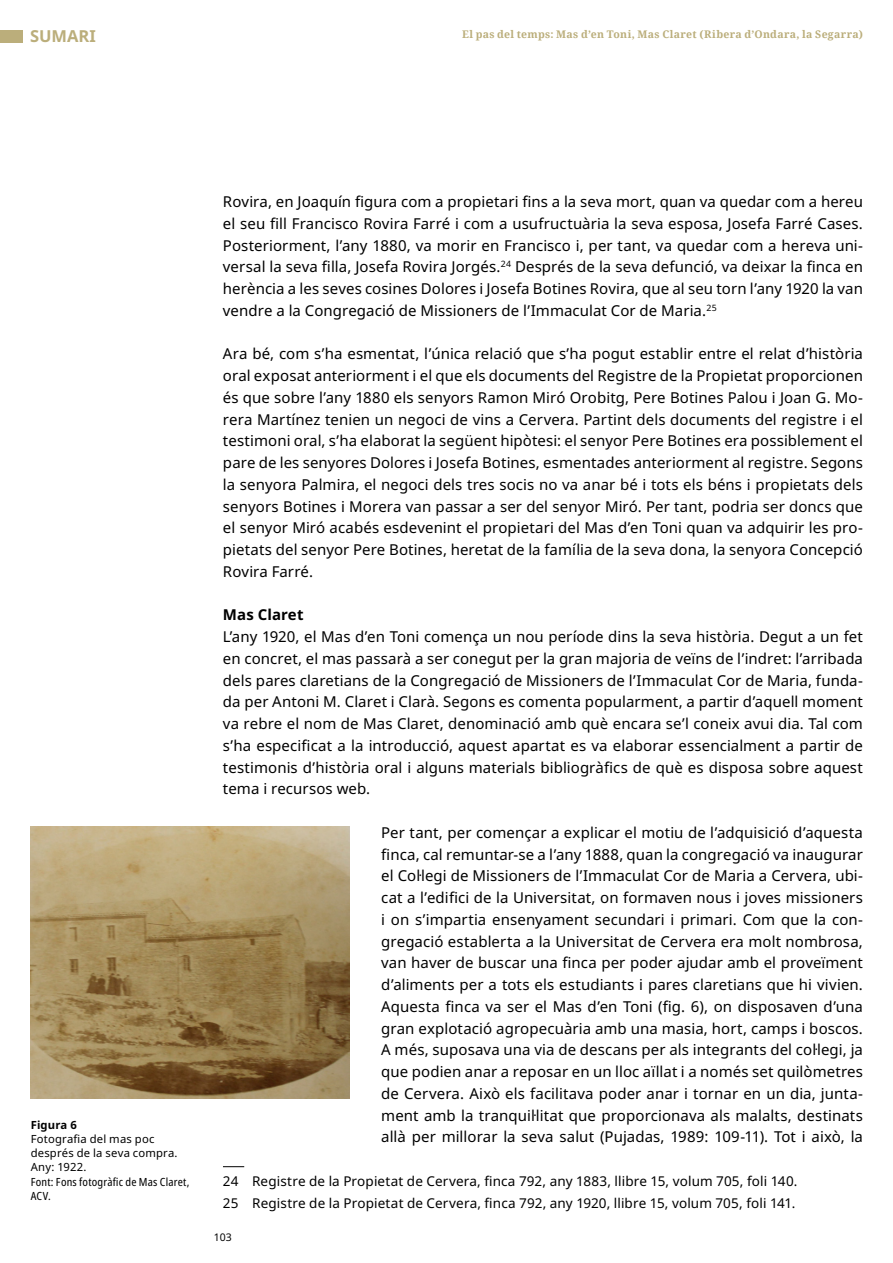
<style>
.page{position:relative;width:893px;height:1263px;background:#fff}
.page>*{position:absolute;margin:0;border:0;box-sizing:border-box;transform-origin:0 0}
.t1{font:700 16.5px "Noto Sans";color:#bbae7b}
.t2{font:15px/21.8px "Noto Sans";letter-spacing:.005em;color:#000;text-align:justify}
.t3{font:700 15px "Noto Sans";letter-spacing:.005em;color:#000}
.t4{font:13.5px/21.8px "Noto Sans";letter-spacing:.01em;color:#000}
.t5{font:11.25px/14.2px "Noto Sans";letter-spacing:.02em;color:#000}
.t6{font:condensed 11.25px/14.2px "Noto Sans";letter-spacing:.02em;color:#000}
.t7{font:700 11.25px "Noto Sans";letter-spacing:.01em;color:#000}
.t8{font:700 10.5px "Noto Serif";letter-spacing:.025em;color:#bbae7b}
.t9{font:10.5px "Noto Sans";color:#000}
</style>
<div class="page">
<div style="left:0;top:30px;width:22px;height:12px;background:#bbae7b"></div>
<svg style="left:223px;top:1166px;width:21px;height:1px"></svg>
<img style="left:30px;top:827px;width:319px;height:272px">
<p class="t1" style="left:30px;top:24px;width:67px">SUMARI</p>
<p class="t8" style="left:462px;top:26px;width:402px">El pas del temps: Mas d’en Toni, Mas Claret (Ribera d’Ondara, la Segarra)</p>
<p class="t7" style="left:31px;top:1117px;width:48px">Figura 6</p>
<p class="t5" style="left:31px;top:1132px;width:148px">Fotografia del mas poc després de la seva compra.<br>Any: 1922.</p>
<p class="t6" style="left:31px;top:1175px;width:160px">Font: Fons fotogràfic de Mas Claret,<br>ACV.</p>
<p class="t2" style="left:223px;top:191px;width:641px">Rovira, en Joaquín figura com a propietari fins a la seva mort, quan va quedar com a hereu el seu fill Francisco Rovira Farré i com a usufructuària la seva esposa, Josefa Farré Cases.<br>Posteriorment, l’any 1880, va morir en Francisco i, per tant, va quedar com a hereva uni&shy;versal la seva filla, Josefa Rovira Jorgés.<sup>24</sup> Després de la seva defunció, va deixar la finca en herència a les seves cosines Dolores i Josefa Botines Rovira, que al seu torn l’any 1920 la van vendre a la Congregació de Missioners de l’Immaculat Cor de Maria.<sup>25</sup></p>
<p class="t2" style="left:223px;top:343px;width:641px">Ara bé, com s’ha esmentat, l’única relació que s’ha pogut establir entre el relat d’història oral exposat anteriorment i el que els documents del Registre de la Propietat proporcionen és que sobre l’any 1880 els senyors Ramon Miró Orobitg, Pere Botines Palou i Joan G. Mo&shy;rera Martínez tenien un negoci de vins a Cervera. Partint dels documents del registre i el testimoni oral, s’ha elaborat la següent hipòtesi: el senyor Pere Botines era possiblement el pare de les senyores Dolores i Josefa Botines, esmentades anteriorment al registre. Segons la senyora Palmira, el negoci dels tres socis no va anar bé i tots els béns i propietats dels senyors Botines i Morera van passar a ser del senyor Miró. Per tant, podria ser doncs que el senyor Miró acabés esdevenint el propietari del Mas d’en Toni quan va adquirir les pro&shy;pietats del senyor Pere Botines, heretat de la família de la seva dona, la senyora Concepció Rovira Farré.</p>
<p class="t3" style="left:223px;top:604px;width:82px">Mas Claret</p>
<p class="t2" style="left:223px;top:626px;width:641px">L’any 1920, el Mas d’en Toni comença un nou període dins la seva història. Degut a un fet en concret, el mas passarà a ser conegut per la gran majoria de veïns de l’indret: l’arribada dels pares claretians de la Congregació de Missioners de l’Immaculat Cor de Maria, funda&shy;da per Antoni M. Claret i Clarà. Segons es comenta popularment, a partir d’aquell moment va rebre el nom de Mas Claret, denominació amb què encara se’l coneix avui dia. Tal com s’ha especificat a la introducció, aquest apartat es va elaborar essencialment a partir de testimonis d’història oral i alguns materials bibliogràfics de què es disposa sobre aquest tema i recursos web.</p>
<p class="t2" style="left:381px;top:822px;width:483px">Per tant, per començar a explicar el motiu de l’adquisició d’aquesta finca, cal remuntar-se a l’any 1888, quan la congregació va inaugurar el Col·legi de Missioners de l’Immaculat Cor de Maria a Cervera, ubi&shy;cat a l’edifici de la Universitat, on formaven nous i joves missioners i on s’impartia ensenyament secundari i primari. Com que la con&shy;gregació establerta a la Universitat de Cervera era molt nombrosa, van haver de buscar una finca per poder ajudar amb el proveïment d’aliments per a tots els estudiants i pares claretians que hi vivien.<br>Aquesta finca va ser el Mas d’en Toni (fig. 6), on disposaven d’una gran explotació agropecuària amb una masia, hort, camps i boscos.<br>A més, suposava una via de descans per als integrants del col·legi, ja que podien anar a reposar en un lloc aïllat i a només set quilòmetres de Cervera. Això els facilitava poder anar i tornar en un dia, junta&shy;ment amb la tranquil·litat que proporcionava als malalts, destinats allà per millorar la seva salut (Pujadas, 1989: 109-11). Tot i això, la</p>
<p class="t4" style="left:223px;top:1170px;width:576px">24 Registre de la Propietat de Cervera, finca 792, any 1883, llibre 15, volum 705, foli 140.<br>25 Registre de la Propietat de Cervera, finca 792, any 1920, llibre 15, volum 705, foli 141.</p>
<p class="t9" style="left:214px;top:1229px;width:20px">103</p>
</div>
